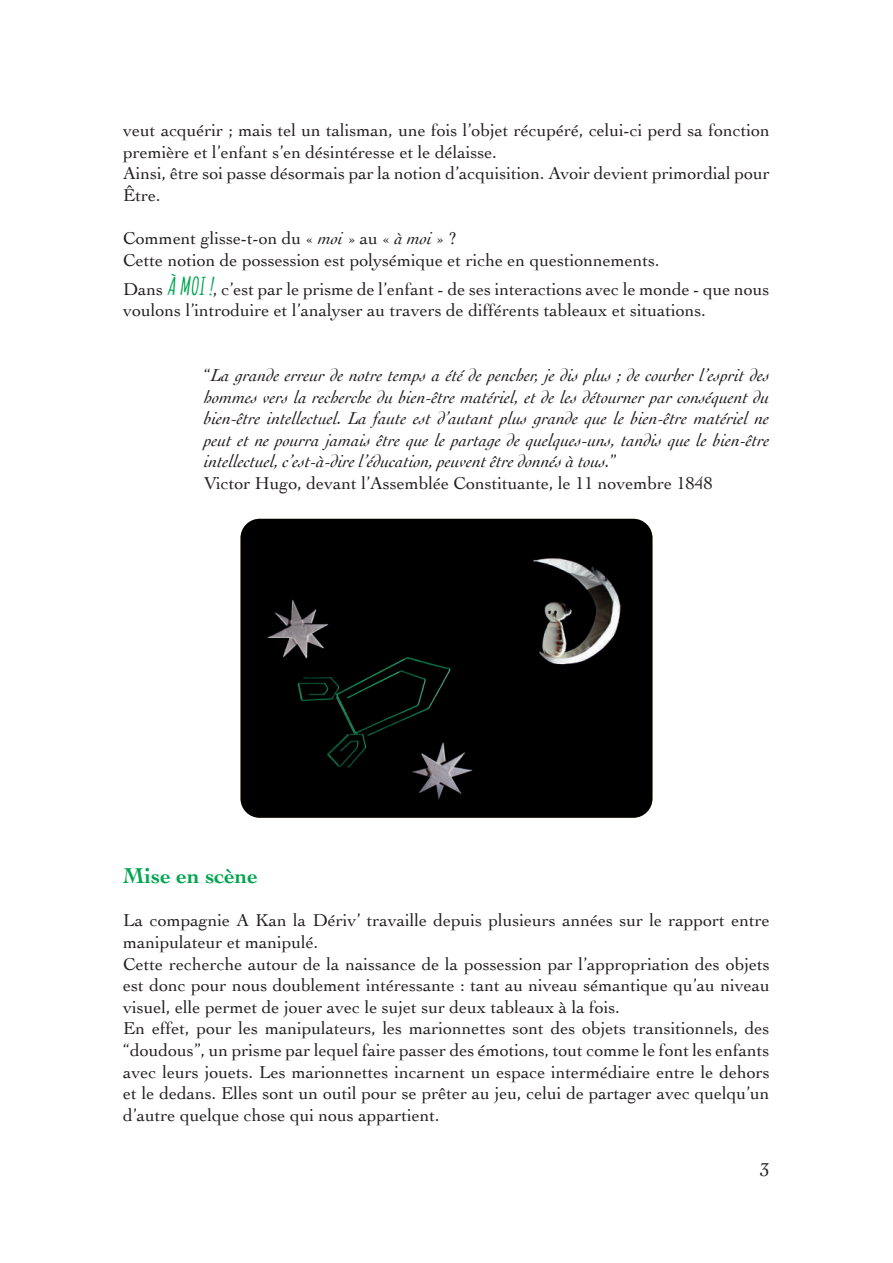
<style>
.page{position:relative;width:893px;height:1263px;background:#fff}
.page>*{position:absolute;margin:0;border:0;box-sizing:border-box;transform-origin:0 0}
.t1{font:700 22.5px "Cochin";color:#00a54f}
.t2{font:19.5px "Cochin";color:#231f20}
.t3{font:18px/21.6px "Cochin";color:#231f20}
.t4{font:italic 18px/21.6px "Cochin";color:#231f20}
.s1{font-style:italic}
.s2{font-family:"Amatic SC";font-weight:700;font-style:italic;font-size:24px;color:#00a54f}
.s3{font-style:normal}
</style>
<div class="page">
<img style="left:241px;top:519px;width:411px;height:299px">
<p class="t3" style="left:123px;top:119px;width:648px">veut acquérir ; mais tel un talisman, une fois l’objet récupéré, celui-ci perd sa fonction première et l’enfant s’en désintéresse et le délaisse.<br>Ainsi, être soi passe désormais par la notion d’acquisition. Avoir devient primordial pour Être.</p>
<p class="t3" style="left:123px;top:227px;width:538px">Comment glisse-t-on du « <span class="s1">moi</span> » au « <span class="s1">à moi</span> » ?<br>Cette notion de possession est polysémique et riche en questionnements.</p>
<p class="t3" style="left:123px;top:277px;width:648px">Dans <span class="s2">ÀMOI!</span>, c’est par le prisme de l’enfant - de ses interactions avec le monde - que nous voulons l’introduire et l’analyser au travers de différents tableaux et situations.</p>
<p class="t4" style="left:204px;top:363px;width:567px"><span class="s3">“</span>La grande erreur de notre temps a été de pencher, je dis plus ; de courber l’esprit des hommes vers la recherche du bien-être matériel, et de les détourner par conséquent du bien-être intellectuel. La faute est d’autant plus grande que le bien-être matériel ne peut et ne pourra jamais être que le partage de quelques-uns, tandis que le bien-être intellectuel, c’est-à-dire l’éducation, peuvent être donnés à tous.<span class="s3">”<br>Victor Hugo, devant l’Assemblée Constituante, le 11 novembre 1848</span></p>
<p class="t1" style="left:123px;top:861px;width:136px">Mise en scène</p>
<p class="t3" style="left:123px;top:909px;width:648px">La compagnie A Kan la Dériv’ travaille depuis plusieurs années sur le rapport entre manipulateur et manipulé.<br>Cette recherche autour de la naissance de la possession par l’appropriation des objets est donc pour nous doublement intéressante : tant au niveau sémantique qu’au niveau visuel, elle permet de jouer avec le sujet sur deux tableaux à la fois.<br>En effet, pour les manipulateurs, les marionnettes sont des objets transitionnels, des “doudous”, un prisme par lequel faire passer des émotions, tout comme le font les enfants avec leurs jouets. Les marionnettes incarnent un espace intermédiaire entre le dehors et le dedans. Elles sont un outil pour se prêter au jeu, celui de partager avec quelqu’un d’autre quelque chose qui nous appartient.</p>
<p class="t2" style="left:760px;top:1156px;width:11px">3</p>
</div>
